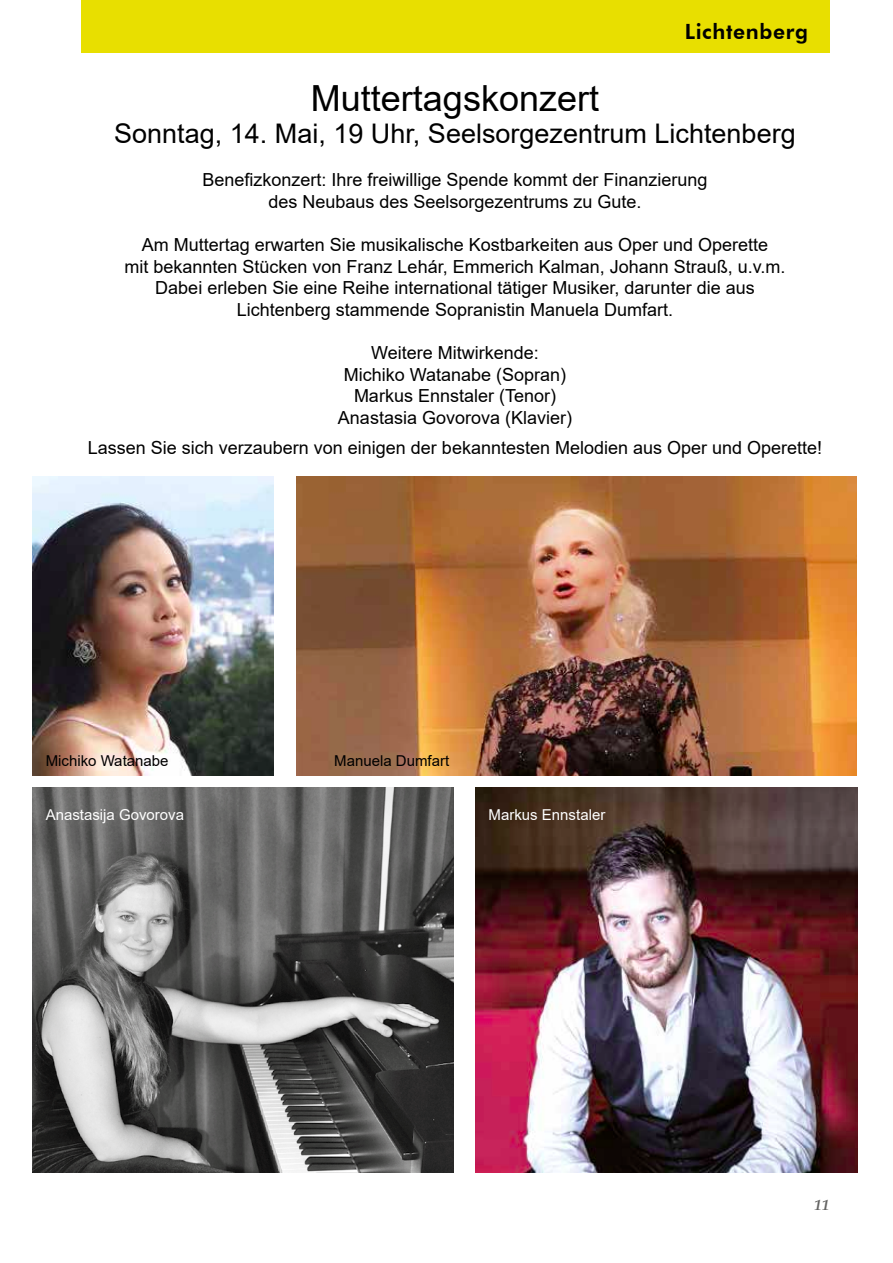
<style>
.page{position:relative;width:893px;height:1263px;background:#fff}
.page>*{position:absolute;margin:0;border:0;box-sizing:border-box;transform-origin:0 0}
.t1{font:36px "Arial";color:#000}
.t2{font:27px "Arial";color:#000}
.t3{font:800 21px "Futura BT";letter-spacing:.03em;color:#000}
.t4{font:18px/21.6px "Arial";color:#000;text-align:center}
.t5{font:15px "Arial";color:#fff}
.t6{font:15px "Arial";color:#000}
.t7{font:italic 700 15px "Palatino Linotype";color:#636362}
</style>
<div class="page">
<div style="left:81px;top:0;width:748px;height:53px;background:#e8df00"></div>
<img style="left:33px;top:477px;width:240px;height:298px">
<img style="left:475px;top:787px;width:383px;height:385px">
<img style="left:296px;top:477px;width:561px;height:299px">
<img style="left:33px;top:787px;width:421px;height:385px">
<p class="t3" style="left:685px;top:19px;width:125px">Lichtenberg</p>
<h1 class="t1" style="left:311px;top:73px;width:290px">Muttertagskonzert</h1>
<h2 class="t2" style="left:114px;top:115px;width:683px">Sonntag, 14. Mai, 19 Uhr, Seelsorgezentrum Lichtenberg</h2>
<p class="t4" style="left:202px;top:169px;width:507px">Benefizkonzert: Ihre freiwillige Spende kommt der Finanzierung des Neubaus des Seelsorgezentrums zu Gute.</p>
<p class="t4" style="left:124px;top:234px;width:662px">Am Muttertag erwarten Sie musikalische Kostbarkeiten aus Oper und Operette<br>mit bekannten Stücken von Franz Lehár, Emmerich Kalman, Johann Strauß, u.v.m.<br>Dabei erleben Sie eine Reihe international tätiger Musiker, darunter die aus Lichtenberg stammende Sopranistin Manuela Dumfart.</p>
<p class="t4" style="left:338px;top:342px;width:236px">Weitere Mitwirkende:<br>Michiko Watanabe (Sopran)<br>Markus Ennstaler (Tenor)<br>Anastasia Govorova (Klavier)</p>
<p class="t4" style="left:88px;top:437px;width:736px">Lassen Sie sich verzaubern von einigen der bekanntesten Melodien aus Oper und Operette!</p>
<p class="t6" style="left:46px;top:751px;width:124px">Michiko Watanabe</p>
<p class="t5" style="left:46px;top:804px;width:140px">Anastasija Govorova</p>
<p class="t6" style="left:334px;top:751px;width:117px">Manuela Dumfart</p>
<p class="t5" style="left:489px;top:804px;width:118px">Markus Ennstaler</p>
<p class="t7" style="left:814px;top:1194px;width:16px">11</p>
</div>
